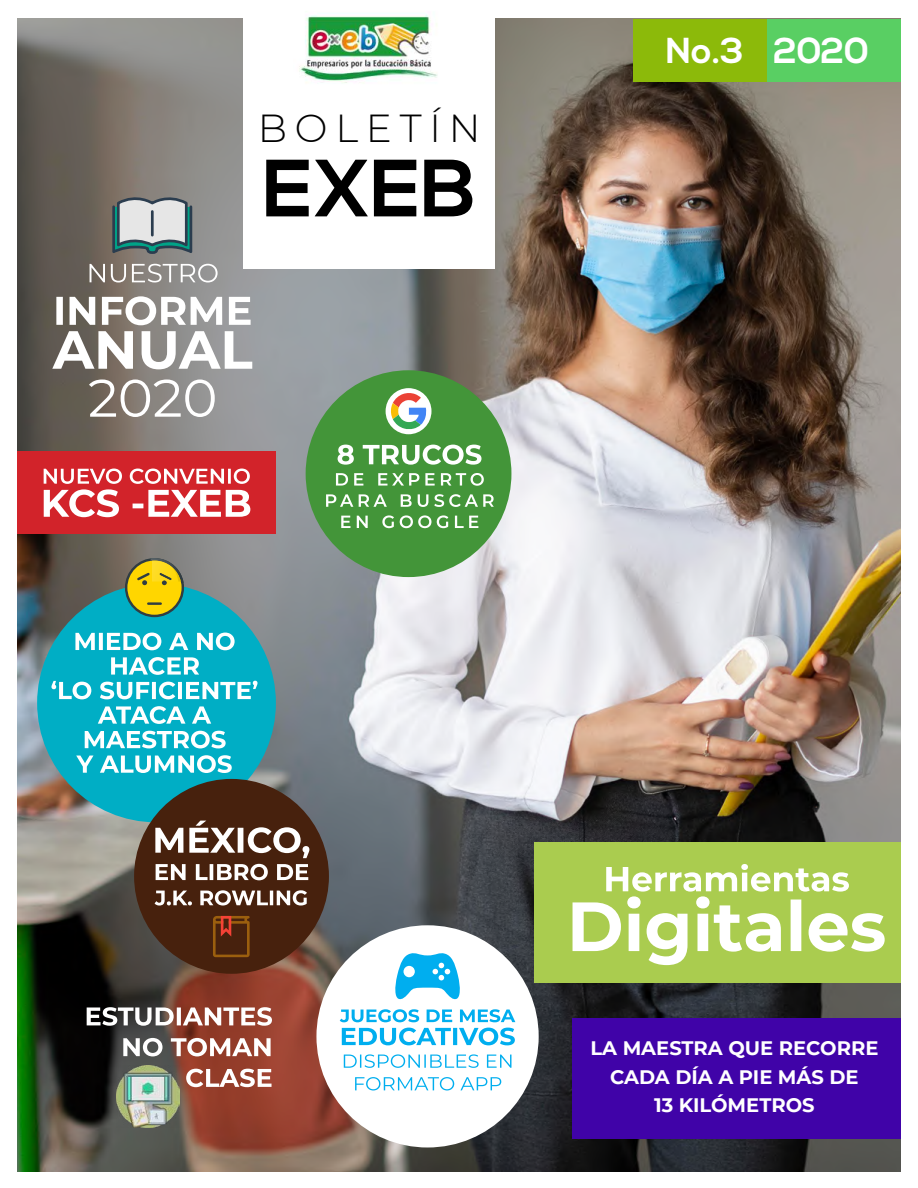
<style>
.page{position:relative;width:918px;height:1188px;background:#fff}
.page>*{position:absolute;margin:0;border:0;box-sizing:border-box;transform-origin:0 0}
.t1{font:700 81px "Nexa";color:#000}
.t2{font:300 39px "Montserrat";letter-spacing:.2em;color:#000}
.t3{font:700 36px "Nexa";color:#fff}
.t4{font:700 19.5px/28.5px "Montserrat";color:#fff;text-align:center}
</style>
<div class="page">
<img style="left:17px;top:19px;width:884px;height:1153px">
<div style="left:634px;top:19px;width:267px;height:63px;background:#8cba0a"></div>
<div style="left:767px;top:19px;width:134px;height:63px;background:#59cf63"></div>
<div style="left:243px;top:17px;width:252px;height:252px;background:#fff"></div>
<img style="left:299px;top:14px;width:139px;height:69px">
<div style="left:535px;top:843px;width:366px;height:140px;background:#aacc4f"></div>
<svg style="left:573px;top:864px;width:312px;height:101px"></svg>
<svg style="left:52px;top:331px;width:200px;height:38px"></svg>
<svg style="left:56px;top:296px;width:195px;height:29px"></svg>
<svg style="left:89px;top:379px;width:126px;height:38px"></svg>
<svg style="left:90px;top:264px;width:128px;height:19px"></svg>
<svg style="left:111px;top:193px;width:83px;height:62px;background:#96a5a5"></svg>
<div style="left:37px;top:584px;width:239px;height:238px;background:#00aec5;border-radius:50%"></div>
<svg style="left:76px;top:755px;width:156px;height:18px"></svg>
<svg style="left:85px;top:731px;width:141px;height:17px"></svg>
<svg style="left:98px;top:706px;width:113px;height:18px"></svg>
<svg style="left:51px;top:681px;width:207px;height:18px"></svg>
<svg style="left:111px;top:657px;width:88px;height:18px"></svg>
<svg style="left:75px;top:633px;width:160px;height:17px"></svg>
<svg style="left:125px;top:558px;width:59px;height:59px"></svg>
<div style="left:127px;top:561px;width:55px;height:54px;background:#ffd600;border-radius:50%"></div>
<hr style="left:147px;top:602px;width:15px;height:3px;background:#303d42">
<svg style="left:137px;top:573px;width:13px;height:12px"></svg>
<img style="left:151px;top:558px;width:33px;height:25px">
<img style="left:152px;top:561px;width:29px;height:21px">
<img style="left:172px;top:567px;width:9px;height:15px">
<div style="left:134px;top:779px;width:195px;height:195px;background:#47210d;border-radius:50%"></div>
<svg style="left:155px;top:890px;width:152px;height:16px"></svg>
<svg style="left:156px;top:864px;width:152px;height:16px"></svg>
<svg style="left:155px;top:821px;width:154px;height:37px"></svg>
<svg style="left:213px;top:916px;width:37px;height:41px"></svg>
<div style="left:316px;top:925px;width:223px;height:223px;background:#fff;border-radius:50%"></div>
<svg style="left:186px;top:1069px;width:86px;height:18px"></svg>
<svg style="left:123px;top:1038px;width:148px;height:18px"></svg>
<svg style="left:87px;top:1007px;width:185px;height:19px"></svg>
<img style="left:117px;top:1065px;width:63px;height:63px">
<div style="left:573px;top:1018px;width:328px;height:120px;background:#4003a8"></div>
<div style="left:306px;top:370px;width:205px;height:207px;background:#439539;border-radius:50%"></div>
<div style="left:386px;top:388px;width:45px;height:46px;background:#fff;border-radius:50%"></div>
<svg style="left:341px;top:515px;width:137px;height:13px"></svg>
<svg style="left:326px;top:494px;width:168px;height:13px"></svg>
<svg style="left:336px;top:473px;width:148px;height:13px"></svg>
<svg style="left:338px;top:445px;width:144px;height:20px"></svg>
<svg style="left:390px;top:393px;width:36px;height:36px"></svg>
<svg style="left:355px;top:1077px;width:146px;height:14px"></svg>
<svg style="left:344px;top:1054px;width:167px;height:14px"></svg>
<svg style="left:342px;top:1028px;width:173px;height:17px"></svg>
<svg style="left:340px;top:1009px;width:175px;height:13px"></svg>
<svg style="left:395px;top:953px;width:65px;height:47px"></svg>
<div style="left:17px;top:451px;width:258px;height:83px;background:#d2232a"></div>
<svg style="left:44px;top:469px;width:206px;height:48px"></svg>
<h2 class="t2" style="left:258px;top:101px;width:224px">BOLETÍN</h2>
<h1 class="t1" style="left:262px;top:142px;width:215px">EXEB</h1>
<h3 class="t3" style="left:665px;top:30px;width:205px">No.3 2020</h3>
<p class="t4" style="left:590px;top:1033px;width:290px">LA MAESTRA QUE RECORRE<br>CADA DÍA A PIE MÁS DE<br>13 KILÓMETROS</p>
</div>
